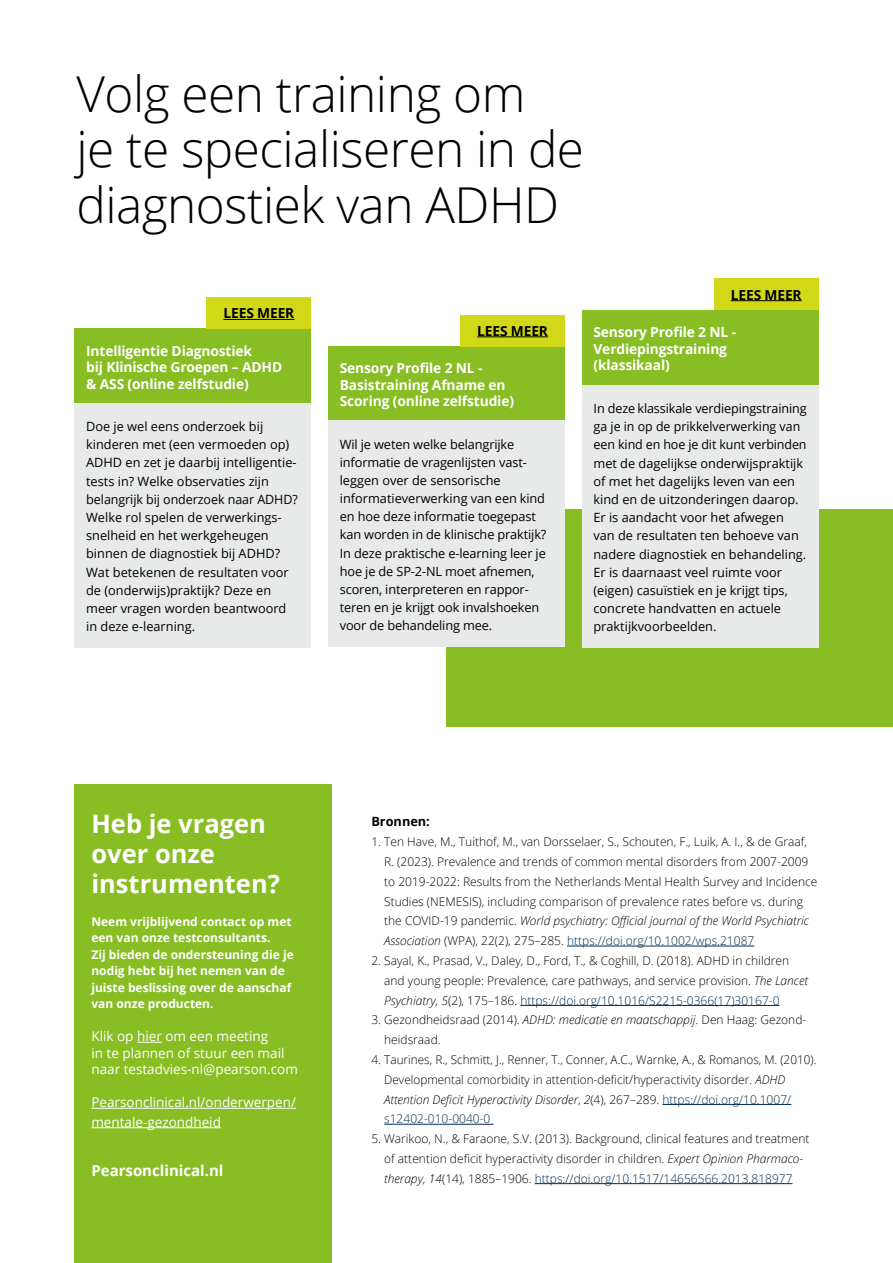
<style>
.page{position:relative;width:893px;height:1263px;background:#fff}
.page>*{position:absolute;margin:0;border:0;box-sizing:border-box;transform-origin:0 0}
.t1{font:300 49.5px/55.5px "Open Sans";letter-spacing:-.01em;color:#000}
.t2{font:700 25.5px/30px "Open Sans";color:#fff}
.t3{font:700 15px "Open Sans";color:#fff}
.t4{font:700 13.8px/16.5px "Open Sans";letter-spacing:-.01em;color:#fff}
.t5{font:700 13.8px "Open Sans";letter-spacing:-.01em;color:#000}
.t6{font:13.5px/16.5px "Open Sans";color:#fff}
.t7{font:12.75px/18.1px "Open Sans";color:#000}
.t8{font:700 12.75px "Open Sans";color:#000}
.t9{font:300 12px/19.8px "Open Sans";color:#000}
.t10{font:700 12px/16.5px "Open Sans";color:#fff}
.s1{font-style:italic}
.s2{color:#002c50}
</style>
<div class="page">
<div style="left:446px;top:509px;width:447px;height:218px;background:#89bd24"></div>
<hr style="left:567px;top:946px;width:187px;height:1px;background:#002c50">
<hr style="left:520px;top:1005px;width:259px;height:1px;background:#002c50">
<hr style="left:662px;top:1104px;width:129px;height:1px;background:#002c50">
<hr style="left:384px;top:1124px;width:109px;height:1px;background:#002c50">
<hr style="left:535px;top:1183px;width:257px;height:1px;background:#002c50">
<div style="left:74px;top:784px;width:258px;height:479px;background:#89bd24"></div>
<svg style="left:137px;top:1042px;width:25px;height:1px"></svg>
<hr style="left:91px;top:1108px;width:205px;height:1px;background:#fff">
<hr style="left:91px;top:1127px;width:130px;height:1px;background:#fff">
<div style="left:74px;top:329px;width:237px;height:75px;background:#89bd24"></div>
<div style="left:74px;top:403px;width:237px;height:244px;background:#e8e9e9"></div>
<div style="left:207px;top:297px;width:104px;height:32px;background:#d1d818"></div>
<hr style="left:223px;top:319px;width:71px;height:1px;background:#000">
<div style="left:328px;top:346px;width:237px;height:75px;background:#89bd24"></div>
<div style="left:328px;top:421px;width:237px;height:226px;background:#e8e9e9"></div>
<div style="left:460px;top:315px;width:105px;height:31px;background:#d1d818"></div>
<hr style="left:477px;top:336px;width:71px;height:1px;background:#000">
<div style="left:582px;top:310px;width:237px;height:75px;background:#89bd24"></div>
<div style="left:582px;top:385px;width:237px;height:262px;background:#e8e9e9"></div>
<div style="left:714px;top:279px;width:105px;height:31px;background:#d1d818"></div>
<hr style="left:731px;top:300px;width:71px;height:1px;background:#000">
<h1 class="t1" style="left:76px;top:65px;width:509px">Volg een training om<br>je te specialiseren in de diagnostiek van ADHD</h1>
<p class="t5" style="left:223px;top:304px;width:72px">LEES MEER</p>
<p class="t5" style="left:731px;top:285px;width:72px">LEES MEER</p>
<p class="t4" style="left:86px;top:342px;width:198px">Intelligentie Diagnostiek<br>bij Klinische Groepen – ADHD &amp; ASS (online zelfstudie)</p>
<p class="t7" style="left:86px;top:417px;width:213px">Doe je wel eens onderzoek bij kinderen met (een vermoeden op)<br>ADHD en zet je daarbij intelligentie&shy;tests in? Welke observaties zijn belangrijk bij onderzoek naar ADHD?<br>Welke rol spelen de verwerkings&shy;snelheid en het werkgeheugen binnen de diagnostiek bij ADHD?<br>Wat betekenen de resultaten voor de (onderwijs)praktijk? Deze en meer vragen worden beantwoord in deze e-learning.</p>
<p class="t5" style="left:477px;top:321px;width:72px">LEES MEER</p>
<p class="t4" style="left:593px;top:323px;width:143px">Sensory Profile 2 NL -<br>Verdiepingstraining (klassikaal)</p>
<p class="t7" style="left:593px;top:399px;width:215px">In deze klassikale verdiepingstraining ga je in op de prikkelverwerking van een kind en hoe je dit kunt verbinden met de dagelijkse onderwijspraktijk of met het dagelijks leven van een kind en de uitzonderingen daarop.<br>Er is aandacht voor het afwegen van de resultaten ten behoeve van nadere diagnostiek en behandeling.<br>Er is daarnaast veel ruimte voor (eigen) casuïstiek en je krijgt tips, concrete handvatten en actuele praktijkvoorbeelden.</p>
<p class="t4" style="left:340px;top:360px;width:176px">Sensory Profile 2 NL -<br>Basistraining Afname en<br>Scoring (online zelfstudie)</p>
<p class="t7" style="left:340px;top:434px;width:208px">Wil je weten welke belangrijke informatie de vragenlijsten vast&shy;leggen over de sensorische informatieverwerking van een kind en hoe deze informatie toegepast kan worden in de klinische praktijk?<br>In deze praktische e-learning leer je hoe je de SP-2-NL moet afnemen, scoren, interpreteren en rappor&shy;teren en je krijgt ook invalshoeken voor de behandeling mee.</p>
<h2 class="t2" style="left:91px;top:808px;width:190px">Heb je vragen over onze instrumenten?</h2>
<p class="t10" style="left:91px;top:913px;width:204px">Neem vrijblijvend contact op met een van onze testconsultants.<br>Zij bieden de ondersteuning die je nodig hebt bij het nemen van de juiste beslissing over de aanschaf van onze producten.</p>
<p class="t6" style="left:91px;top:1028px;width:208px">Klik op hier om een meeting<br>in te plannen of stuur een mail naar testadvies-nl@pearson.com</p>
<p class="t6" style="left:91px;top:1092px;width:206px;line-height:19.5px">Pearsonclinical.nl/onderwerpen/ mentale-gezondheid</p>
<p class="t3" style="left:91px;top:1160px;width:134px">Pearsonclinical.nl</p>
<p class="t8" style="left:371px;top:813px;width:60px">Bronnen:</p>
<p class="t9" style="left:384px;top:831px;width:435px;text-indent:-13px">1. Ten Have, M., Tuithof, M., van Dorsselaer, S., Schouten, F., Luik, A. I., &amp; de Graaf, R. (2023). Prevalence and trends of common mental disorders from 2007-2009 to 2019-2022: Results from the Netherlands Mental Health Survey and Incidence Studies (NEMESIS), including comparison of prevalence rates before vs. during the COVID-19 pandemic. <span class="s1">World psychiatry: Official journal of the World Psychiatric Association</span> (WPA), 22(2), 275–285. <span class="s2">https://doi.org/10.1002/wps.21087</span></p>
<p class="t9" style="left:384px;top:950px;width:426px;text-indent:-13px">2. Sayal, K., Prasad, V., Daley, D., Ford, T., &amp; Coghill, D. (2018). ADHD in children and young people: Prevalence, care pathways, and service provision. <span class="s1">The Lancet<br>Psychiatry, 5</span>(2), 175–186. <span class="s2">https://doi.org/10.1016/S2215-0366(17)30167-0</span></p>
<p class="t9" style="left:384px;top:1010px;width:424px;text-indent:-13px">3. Gezondheidsraad (2014). <span class="s1">ADHD: medicatie en maatschappij</span>. Den Haag: Gezond&shy;heidsraad.</p>
<p class="t9" style="left:384px;top:1049px;width:434px;text-indent:-13px">4. Taurines, R., Schmitt, J., Renner, T., Conner, A.C., Warnke, A., &amp; Romanos, M. (2010).<br>Developmental comorbidity in attention-deficit/hyperactivity disorder. <span class="s1">ADHD Attention Deficit Hyperactivity Disorder</span>, <span class="s1">2</span>(4), 267–289. <span class="s2">https://doi.org/10.1007/ s12402-010-0040-0</span></p>
<p class="t9" style="left:371px;top:1128px;width:440px;text-align:center">5. Warikoo, N., &amp; Faraone, S.V. (2013). Background, clinical features and treatment of attention deficit hyperactivity disorder in children. <span class="s1">Expert Opinion Pharmaco&shy;therapy, 14</span>(14), 1885–1906. <span class="s2">https://doi.org/10.1517/14656566.2013.818977</span></p>
</div>
